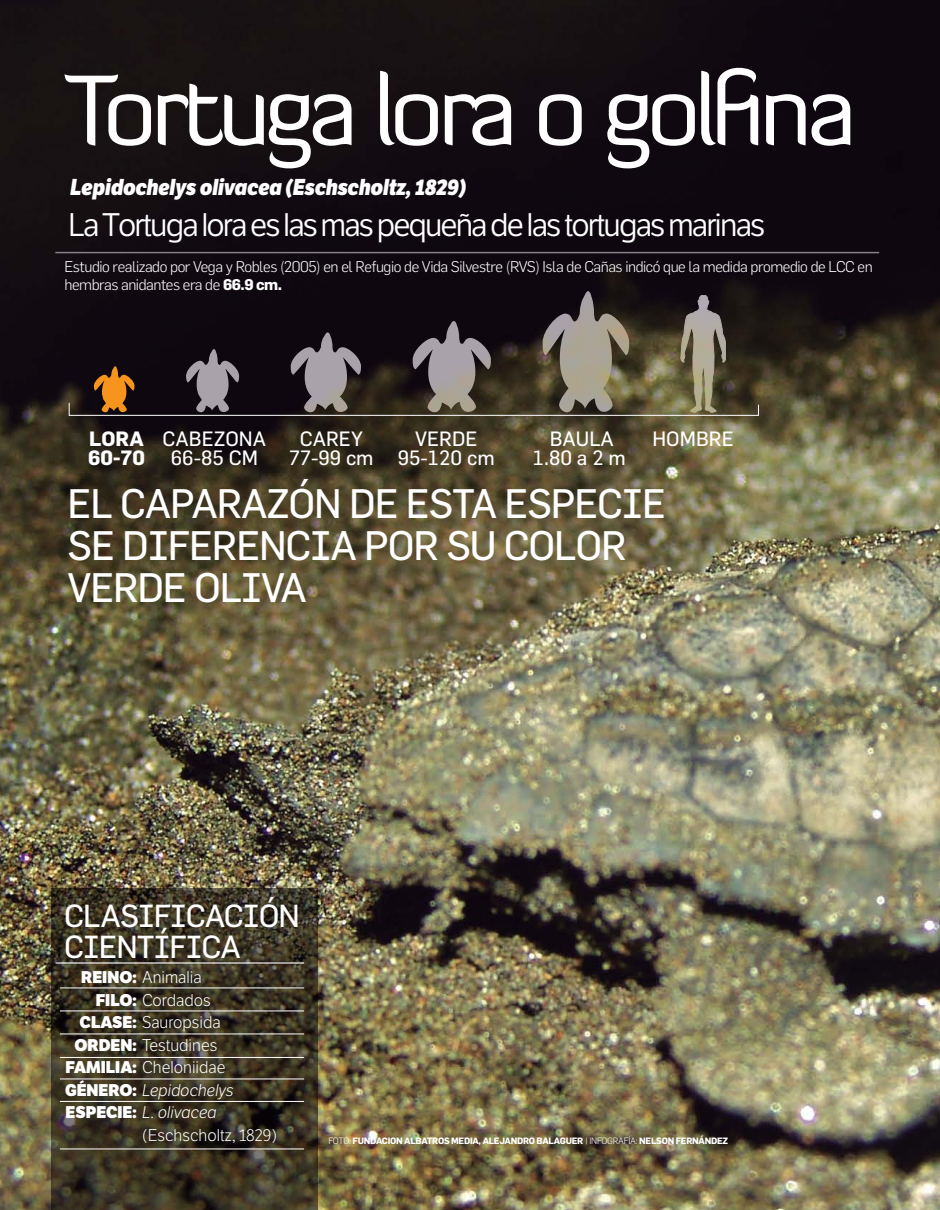
<style>
.page{position:relative;width:940px;height:1210px;background:#fff}
.page>*{position:absolute;margin:0;border:0;box-sizing:border-box;transform-origin:0 0}
.t1{font:98.4px "Diavlo";letter-spacing:-.06em;color:#fff}
.t2{font:300 45px "Diavlo";color:#fff}
.t3{font:40.35px/42px "Flama";letter-spacing:-.03em;color:#fff}
.t4{font:31.65px "LFT Etica";letter-spacing:-.06em;color:#fff}
.t5{font:31.2px/31.2px "Flama";letter-spacing:-.03em;color:#fff}
.t6{font:italic 800 22.35px "LFT Etica";color:#fff;scale:.9 1}
.t7{font:20.25px/18.5px "Flama";color:#fff;text-align:center}
.t8{font:700 20.25px/18.5px "Flama";color:#fff}
.t9{font:300 16.5px "LFT Etica";color:#fff}
.t10{font:italic 300 16.5px "LFT Etica";color:#fff}
.t11{font:300 15.15px/18.3px "Flama";letter-spacing:-.03em;color:#fff}
.t12{font:700 9px "Flama";letter-spacing:-.03em;color:#fff}
.s1{font-weight:700}
.s2{font-weight:800}
.s3{font-weight:800;font-style:normal}
.s4{font-weight:300}
</style>
<div class="page">
<img style="left:0;top:0;width:940px;height:1210px">
<hr style="left:55px;top:962px;width:249px;height:1px;background:#fff">
<hr style="left:60px;top:1010px;width:244px;height:1px;background:#fff">
<hr style="left:60px;top:987px;width:244px;height:1px;background:#fff">
<hr style="left:60px;top:1033px;width:244px;height:1px;background:#fff">
<hr style="left:60px;top:1078px;width:244px;height:1px;background:#fff">
<hr style="left:60px;top:1057px;width:244px;height:1px;background:#fff">
<hr style="left:60px;top:1101px;width:244px;height:1px;background:#fff">
<hr style="left:60px;top:1148px;width:244px;height:1px;background:#fff">
<hr style="left:55px;top:252px;width:824px;height:1px;background:#f15a29">
<svg style="left:68px;top:291px;width:691px;height:125px;background:#3d3532"></svg>
<h2 class="t2" style="left:54px;top:44px;width:52px">05</h2>
<h1 class="t1" style="left:64px;top:49px;width:793px">Tortuga lora o golfina</h1>
<h3 class="t6" style="left:71px;top:173px;width:441px">Lepidochelys olivacea (Eschscholtz, 1829)</h3>
<h3 class="t4" style="left:68px;top:206px;width:698px">La Tortuga lora es las mas pequeña de las tortugas marinas</h3>
<p class="t11" style="left:65px;top:256px;width:809px">Estudio realizado por Vega y Robles (2005) en el Refugio de Vida Silvestre (RVS) Isla de Cañas indicó que la medida promedio de LCC en hembras anidantes era de <span class="s1">66.9 cm.</span></p>
<h3 class="t8" style="left:88px;top:428px;width:58px">LORA<br>60-70</h3>
<h3 class="t7" style="left:289px;top:429px;width:86px">CAREY<br>77-99 cm</h3>
<h3 class="t7" style="left:162px;top:429px;width:105px">CABEZONA<br>66-85 CM</h3>
<h3 class="t7" style="left:398px;top:429px;width:98px">VERDE<br>95-120 cm</h3>
<h3 class="t7" style="left:533px;top:429px;width:95px">BAULA<br>1.80 a 2 m</h3>
<h3 class="t7" style="left:652px;top:429px;width:83px">HOMBRE</h3>
<h3 class="t3" style="left:68px;top:481px;width:600px">EL CAPARAZÓN DE ESTA ESPECIE<br>SE DIFERENCIA POR SU COLOR<br>VERDE OLIVA</h3>
<h3 class="t5" style="left:64px;top:899px;width:237px">CLASIFICACIÓN<br>CIENTÍFICA</h3>
<p class="t9" style="left:81px;top:968px;width:122px"><span class="s2">REINO:</span> Animalia</p>
<p class="t9" style="left:96px;top:990px;width:116px"><span class="s2">FILO:</span> Cordados</p>
<p class="t9" style="left:80px;top:1013px;width:143px"><span class="s2">CLASE:</span> Sauropsida</p>
<p class="t9" style="left:74px;top:1035px;width:144px"><span class="s2">ORDEN:</span> Testudines</p>
<p class="t9" style="left:66px;top:1058px;width:161px"><span class="s2">FAMILIA:</span> Cheloniidae</p>
<p class="t10" style="left:65px;top:1080px;width:170px"><span class="s3">GÉNERO:</span> Lepidochelys</p>
<p class="t10" style="left:66px;top:1103px;width:153px"><span class="s3">ESPECIE:</span> L. olivacea</p>
<p class="t9" style="left:142px;top:1125px;width:136px">(Eschscholtz, 1829)</p>
<p class="t12" style="left:328px;top:1134px;width:401px"><span class="s4">FOTO:</span> FUNDACION ALBATROS MEDIA, ALEJANDRO BALAGUER <span class="s4">| INFOGRAFÍA:</span> NELSON FERNÁNDEZ</p>
</div>
